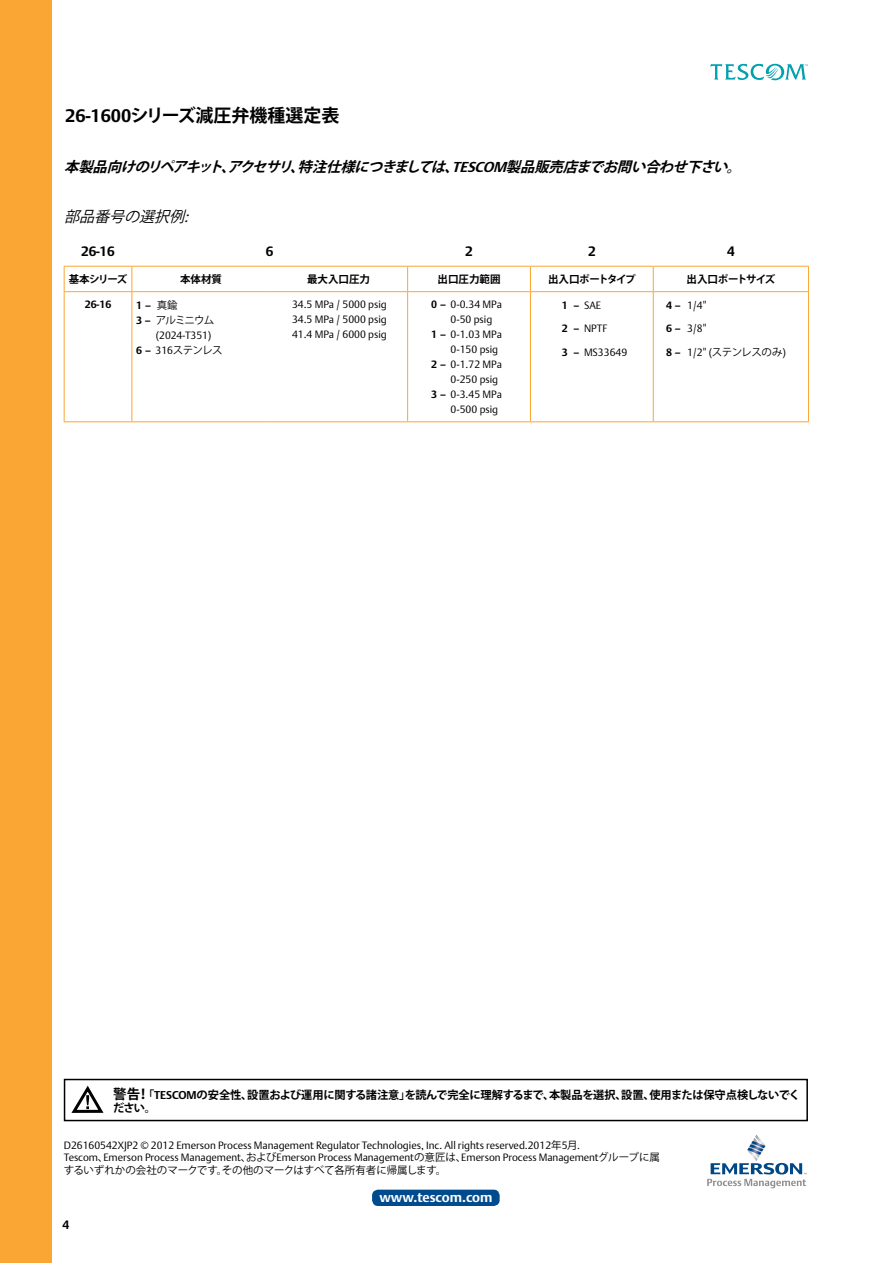
<style>
.page{position:relative;width:893px;height:1263px;background:#fff}
.page>*{position:absolute;margin:0;border:0;box-sizing:border-box;transform-origin:0 0}
.t1{font:700 18px "Koz Go Pro";color:#000}
.t2{font:italic 15px "Koz Go Pro";color:#000}
.t3{font:italic 700 14.25px "Koz Go Pro";color:#000}
.t4{font:700 13.5px "DTL Argo CT";color:#fff}
.t5{font:700 13.5px "DTL Argo CT";color:#000}
.t6{font:700 12px "DTL Argo CT";color:#000}
.t7{font:700 11.25px/13.5px "Koz Go Pro";letter-spacing:-.02em;color:#000}
.t8{font:300 10.5px/15px "DTL Argo T";color:#000;text-align:justify}
.t9{font:10.5px "Koz Go Pro";color:#000}
.t10{font:10.5px "Koz Go Pro";letter-spacing:-.03em;color:#000}
.t11{font:700 10.5px "Koz Go Pro";color:#000}
.t12{font:700 10.5px "Koz Go Pro";letter-spacing:-.075em;color:#000}
.t13{font:700 10.5px "Koz Go Pro";letter-spacing:-.055em;color:#000}
.t14{font:700 10.5px "DTL Argo CT";color:#000}
.s1{font-family:"DTL Argo CT"}
.s2{font-family:"DTL Argo T";font-weight:300}
.s3{font-family:"Koz Go Pro";font-weight:400}
.s4{font-family:"DTL Argo CT";font-weight:700}
.s5{font-size:13.5px}
</style>
<div class="page">
<div style="left:0;top:0;width:51px;height:1263px;background:#faa634"></div>
<svg style="left:710px;top:64px;width:98px;height:16px"></svg>
<hr style="left:64px;top:266px;width:68px;height:1px;background:#faa634">
<svg style="left:64px;top:267px;width:1px;height:24px"></svg>
<hr style="left:132px;top:266px;width:138px;height:1px;background:#faa634">
<svg style="left:131px;top:267px;width:1px;height:24px"></svg>
<hr style="left:270px;top:266px;width:138px;height:1px;background:#faa634">
<hr style="left:408px;top:266px;width:122px;height:1px;background:#faa634">
<svg style="left:407px;top:267px;width:1px;height:24px"></svg>
<hr style="left:530px;top:266px;width:123px;height:1px;background:#faa634">
<svg style="left:530px;top:267px;width:1px;height:24px"></svg>
<hr style="left:653px;top:266px;width:156px;height:1px;background:#faa634">
<svg style="left:653px;top:267px;width:1px;height:24px"></svg>
<svg style="left:808px;top:267px;width:1px;height:24px"></svg>
<hr style="left:64px;top:291px;width:68px;height:1px;background:#faa634">
<hr style="left:132px;top:291px;width:138px;height:1px;background:#faa634">
<hr style="left:270px;top:291px;width:138px;height:1px;background:#faa634">
<hr style="left:408px;top:291px;width:122px;height:1px;background:#faa634">
<hr style="left:530px;top:291px;width:123px;height:1px;background:#faa634">
<hr style="left:653px;top:291px;width:156px;height:1px;background:#faa634">
<hr style="left:64px;top:292px;width:1px;height:129px;background:#faa634">
<hr style="left:131px;top:292px;width:1px;height:129px;background:#faa634">
<hr style="left:407px;top:292px;width:1px;height:129px;background:#faa634">
<hr style="left:530px;top:292px;width:1px;height:129px;background:#faa634">
<hr style="left:653px;top:292px;width:1px;height:129px;background:#faa634">
<hr style="left:808px;top:292px;width:1px;height:129px;background:#faa634">
<hr style="left:64px;top:421px;width:68px;height:1px;background:#faa634">
<hr style="left:132px;top:421px;width:138px;height:1px;background:#faa634">
<hr style="left:270px;top:421px;width:138px;height:1px;background:#faa634">
<hr style="left:408px;top:421px;width:122px;height:1px;background:#faa634">
<hr style="left:530px;top:421px;width:123px;height:1px;background:#faa634">
<hr style="left:653px;top:421px;width:156px;height:1px;background:#faa634">
<div style="left:64px;top:1079px;width:744px;height:42px;border:2px solid #000"></div>
<svg style="left:707px;top:1134px;width:99px;height:54px"></svg>
<div style="left:372px;top:1189px;width:128px;height:17px;background:#004b8d;border-radius:6px"></div>
<svg style="left:71px;top:1085px;width:33px;height:28px"></svg>
<h1 class="t1" style="left:65px;top:104px;width:276px"><span class="s1">26-1600</span>シリーズ減圧弁機種選定表</h1>
<h3 class="t3" style="left:64px;top:157px;width:684px">本製品向けのリペアキット、アクセサリ、特注仕様につきましては、<span class="s1">TESCO M</span>製品販売店までお問い合わせ下さい。</h3>
<h2 class="t2" style="left:64px;top:207px;width:130px">部品番号の選択例<span class="s2">:</span></h2>
<p class="t5" style="left:81px;top:243px;width:35px">26-16</p>
<p class="t5" style="left:266px;top:243px;width:9px">6</p>
<p class="t5" style="left:465px;top:243px;width:9px">2</p>
<p class="t5" style="left:588px;top:243px;width:9px">2</p>
<p class="t5" style="left:727px;top:243px;width:9px">4</p>
<p class="t11" style="left:69px;top:273px;width:60px">基本シリーズ</p>
<p class="t11" style="left:180px;top:273px;width:43px">本体材質</p>
<p class="t11" style="left:307px;top:273px;width:64px">最大入口圧力</p>
<p class="t11" style="left:438px;top:273px;width:64px">出口圧力範囲</p>
<p class="t12" style="left:548px;top:273px;width:89px">出入口ポートタイプ</p>
<p class="t13" style="left:687px;top:273px;width:90px">出入口ポートサイズ</p>
<p class="t14" style="left:85px;top:298px;width:28px">26-16</p>
<p class="t14" style="left:136px;top:299px;width:43px">1 – <span class="s3">真鍮</span></p>
<p class="t10" style="left:136px;top:313px;width:80px"><span class="s4">3 –</span> アルミニウム</p>
<p class="t8" style="left:156px;top:327px;width:57px">(2024-T351)</p>
<p class="t10" style="left:136px;top:343px;width:88px"><span class="s4">6 –</span> <span class="s2">316</span>ステンレス</p>
<p class="t8" style="left:292px;top:297px;width:96px">34.5 MPa / 5000 psig 34.5 MPa / 5000 psig 41.4 MPa / 6000 psig</p>
<p class="t8" style="left:431px;top:297px;width:72px"><span class="s4">0 –</span> 0-0.34 MPa</p>
<p class="t8" style="left:666px;top:297px;width:42px"><span class="s4">4 –</span> 1/4<span class="s3">"</span></p>
<p class="t8" style="left:666px;top:321px;width:42px"><span class="s4">6 –</span> 3/8<span class="s3">"</span></p>
<p class="t10" style="left:666px;top:345px;width:122px"><span class="s4">8 –</span> <span class="s2">1/2</span>" <span class="s2">(</span>ステンレスのみ<span class="s2">)</span></p>
<p class="t8" style="left:562px;top:297px;width:41px"><span class="s4">1 –</span> SAE</p>
<p class="t8" style="left:562px;top:321px;width:47px"><span class="s4">2 –</span> NPTF</p>
<p class="t8" style="left:562px;top:344px;width:67px"><span class="s4">3 –</span> MS33649</p>
<p class="t8" style="left:451px;top:312px;width:43px">0-50 psig</p>
<p class="t8" style="left:431px;top:327px;width:72px"><span class="s4">1 –</span> 0-1.03 MPa</p>
<p class="t8" style="left:451px;top:342px;width:49px">0-150 psig</p>
<p class="t8" style="left:431px;top:357px;width:72px"><span class="s4">2 –</span> 0-1.72 MPa</p>
<p class="t8" style="left:451px;top:372px;width:49px">0-250 psig</p>
<p class="t8" style="left:431px;top:387px;width:72px"><span class="s4">3 –</span> 0-3.45 MPa</p>
<p class="t8" style="left:451px;top:402px;width:49px">0-500 psig</p>
<p class="t7" style="left:113px;top:1088px;width:688px"><span class="s5">警告！</span>「<span class="s1">TESCOM</span>の安全性、設置および運用に関する諸注意」を読んで完全に理解するまで、本製品を選択、設置、使用または保守点検しないでください。</p>
<p class="t8" style="left:64px;top:1138px;width:598px;line-height:12.6px">D26160542XJP2 © 2012 Emerson Process Management Regulator Technologies, Inc. All rights reserved.2012<span class="s3">年</span>5<span class="s3">月</span>.<br>Tescom<span class="s3">、</span>Emerson Process Management<span class="s3">、および</span>Emerson Process Management<span class="s3">の意匠は、</span>Emerson Process Management<span class="s3">グループに属</span></p>
<p class="t9" style="left:64px;top:1163px;width:384px">するいずれかの会社のマークです。その他のマークはすべて各所有者に帰属します。</p>
<p class="t4" style="left:380px;top:1189px;width:114px">www.tescom.com</p>
<p class="t6" style="left:63px;top:1217px;width:8px">4</p>
</div>
